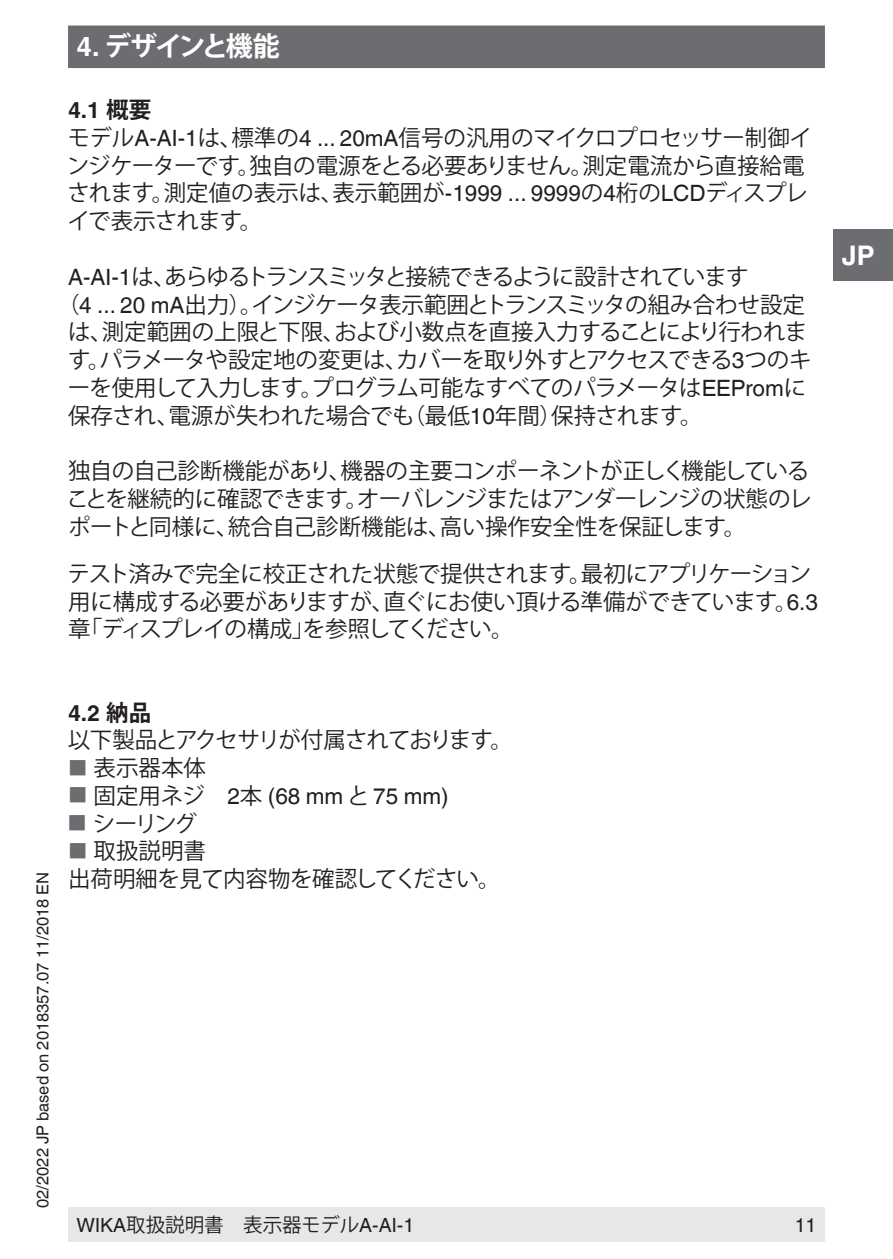
<style>
.page{position:relative;width:893px;height:1259px;background:#fff}
.page>*{position:absolute;margin:0;border:0;box-sizing:border-box;transform-origin:0 0}
.t1{font:700 27px "Koz Go Pro";letter-spacing:-.085em;color:#fff}
.t2{font:700 27px "Helvetica World";color:#fff}
.t3{font:22.5px/27.6px "Koz Go Pro";letter-spacing:-.03em;color:#231f20}
.t4{font:22.5px "Koz Go Pro";letter-spacing:-.08em;color:#231f20}
.t5{font:22.5px "Koz Go Pro";letter-spacing:-.005em;color:#231f20}
.t6{font:22.5px "Koz Go Pro";color:#231f20}
.t7{font:22.5px "Koz Go Pro";letter-spacing:-.05em;color:#231f20}
.t8{font:22.5px "Helvetica World";color:#231f20}
.t9{font:700 22.5px "Helvetica World";color:#231f20}
.t10{font:19.5px "Koz Go Pro";color:#231f20}
.t11{font:19.5px "Helvetica World";color:#231f20}
.t12{font:16.5px "Helvetica World";color:#231f20}
.s1{font-family:"Helvetica World"}
.s2{font-family:"Koz Go Pro"}
.s3{font-size:19.2px;color:#6c6d70}
.s4{font-family:"Koz Go Pro";font-size:19.2px;color:#6c6d70}
</style>
<div class="page">
<div style="left:833px;top:230px;width:60px;height:51px;background:#6c6d70"></div>
<div style="left:68px;top:1208px;width:757px;height:34px;background:#e6e7e9"></div>
<div style="left:68px;top:26px;width:757px;height:42px;background:#6c6d70"></div>
<p class="t1" style="left:77px;top:29px;width:205px"><span class="s1">4.</span> デザインと機能</p>
<p class="t9" style="left:68px;top:97px;width:85px">4.1 <span class="s2">概要</span></p>
<p class="t3" style="left:67px;top:124px;width:746px">モデル<span class="s1">A-AI-1</span>は、標準の<span class="s1">4 ... 20mA</span>信号の汎用のマイクロプロセッサー制御インジケーターです。独自の電源をとる必要ありません。測定電流から直接給電されます。測定値の表示は、表示範囲が<span class="s1">-1999 ... 9999</span>の<span class="s1">4</span>桁の<span class="s1">LCD</span>ディスプレイで表示されます。</p>
<p class="t4" style="left:68px;top:262px;width:682px"><span class="s1">A-AI-1</span>は、あらゆるトランスミッタと接続できるように設計されています</p>
<p class="t3" style="left:57px;top:291px;width:749px">（<span class="s1">4 ... 20 mA</span>出力）。インジケータ表示範囲とトランスミッタの組み合わせ設定</p>
<p class="t5" style="left:68px;top:317px;width:741px">は、測定範囲の上限と下限、および小数点を直接入力することにより行われま</p>
<p class="t3" style="left:68px;top:346px;width:745px">す。パラメータや設定地の変更は、カバーを取り外すとアクセスできる<span class="s1">3</span>つのキ</p>
<p class="t3" style="left:68px;top:374px;width:740px">ーを使用して入力します。プログラム可能なすべてのパラメータは<span class="s1">EEProm</span>に</p>
<p class="t6" style="left:68px;top:401px;width:636px">保存され、電源が失われた場合でも（最低<span class="s1">10</span>年間）保持されます。</p>
<p class="t3" style="left:66px;top:457px;width:746px;text-align:justify">独自の自己診断機能があり、機器の主要コンポーネントが正しく機能していることを継続的に確認できます。オーバレンジまたはアンダーレンジの状態のレポートと同様に、統合自己診断機能は、高い操作安全性を保証します。</p>
<p class="t3" style="left:68px;top:560px;width:752px">テスト済みで完全に校正された状態で提供されます。最初にアプリケーション用に構成する必要がありますが、直ぐにお使い頂ける準備ができています。<span class="s1">6.3</span>章「ディスプレイの構成」を参照してください。</p>
<p class="t12" style="left:33px;top:1208px;width:337px;rotate:-90deg">02/2022 JP based on 2018357.07 11/2018 EN</p>
<p class="t9" style="left:68px;top:699px;width:85px">4.2 <span class="s2">納品</span></p>
<p class="t7" style="left:68px;top:725px;width:447px">以下製品とアクセサリが付属されております。</p>
<p class="t3" style="left:68px;top:755px;width:140px"><span class="s3">■</span> 表示器本体</p>
<p class="t8" style="left:68px;top:783px;width:382px"><span class="s4">■</span> <span class="s2">固定用ネジ　</span>2<span class="s2">本</span> (68 mm <span class="s2">と</span> 75 mm)</p>
<p class="t3" style="left:67px;top:810px;width:131px"><span class="s3">■</span> シーリング</p>
<p class="t3" style="left:68px;top:838px;width:434px"><span class="s3">■</span> 取扱説明書<br>出荷明細を見て内容物を確認してください。</p>
<p class="t10" style="left:77px;top:1212px;width:339px"><span class="s1">WIKA</span>取扱説明書　表示器モデル<span class="s1">A-AI-1</span></p>
<p class="t11" style="left:795px;top:1213px;width:23px">11</p>
<p class="t2" style="left:842px;top:240px;width:34px">JP</p>
</div>
